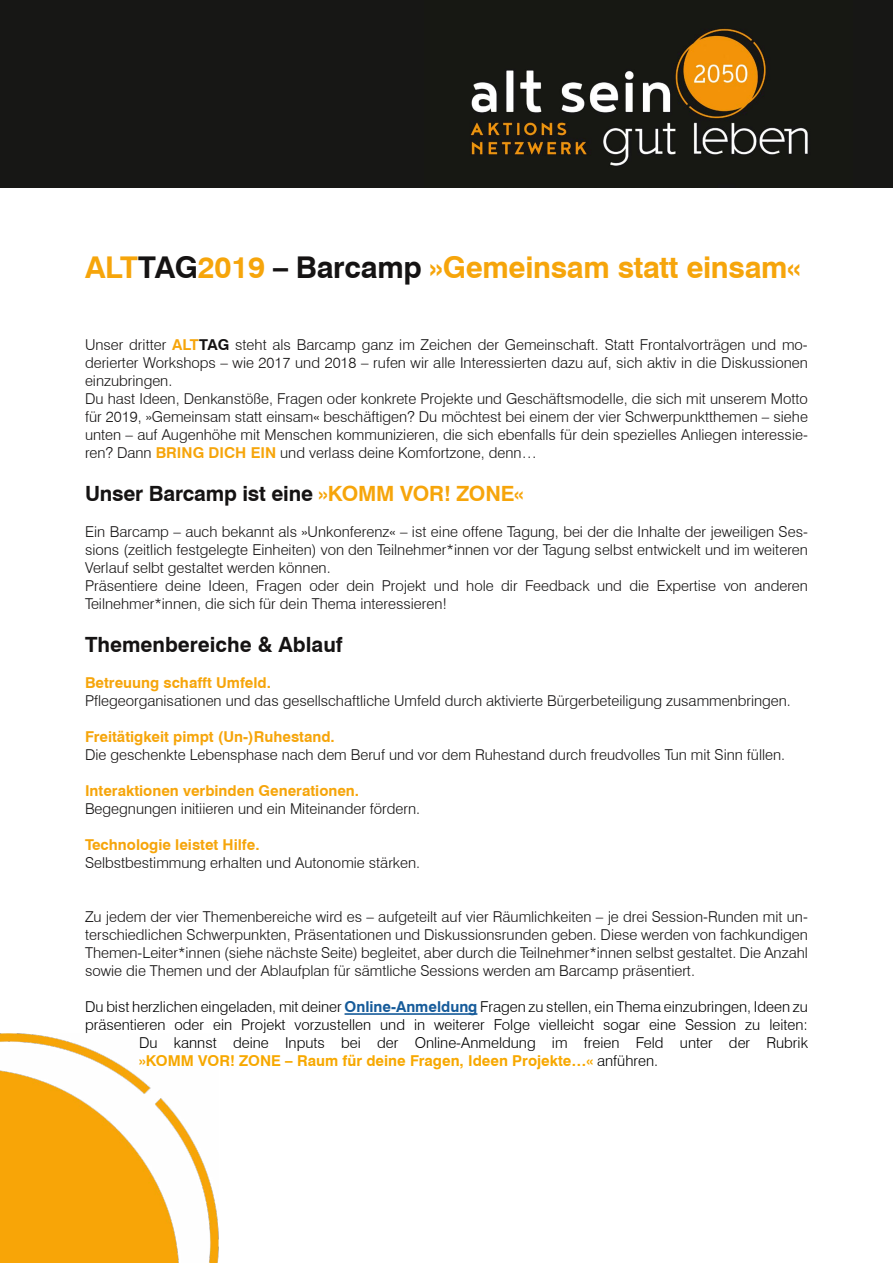
<style>
.page{position:relative;width:893px;height:1263px;background:#fff}
.page>*{position:absolute;margin:0;border:0;box-sizing:border-box;transform-origin:0 0}
.t1{font:700 30px "Swiss 721 BT";letter-spacing:-.01em;color:#f6a50b}
.t2{font:700 21px "Swiss 721 BT";letter-spacing:-.01em;color:#151313}
.t3{font:300 15px/18px "Swiss 721 BT";color:#151313}
.t4{font:300 15px "Swiss 721 BT";color:#000}
.t5{font:700 15px "Swiss 721 BT";color:#f6a50b}
.t6{font:700 15px "Swiss 721 BT";color:#f7a800}
.s1{color:#151313}
.s2{font-weight:700;color:#f6a50b}
.s3{font-weight:700}
.s4{color:#f6a50b}
.s5{font-weight:700;color:#165b9a}
.s6{font-weight:300;color:#000}
</style>
<div class="page">
<hr style="left:345px;top:1013px;width:132px;height:2px;background:#165b9a">
<div style="left:0;top:0;width:893px;height:187px;background:#171715"></div>
<img style="left:470px;top:28px;width:338px;height:138px">
<img style="left:0;top:1033px;width:218px;height:230px">
<h1 class="t1" style="left:85px;top:249px;width:717px">ALT<span class="s1">TAG</span>2019 <span class="s1">– Barcamp</span> »Gemeinsam statt einsam«</h1>
<p class="t3" style="left:85px;top:335px;width:724px">Unser dritter <span class="s2">ALT</span><span class="s3">TAG</span> steht als Barcamp ganz im Zeichen der Gemeinschaft. Statt Frontalvorträgen und mo&shy;derierter Workshops – wie 2017 und 2018 – rufen wir alle Interessierten dazu auf, sich aktiv in die Diskussionen einzubringen.<br>Du hast Ideen, Denkanstöße, Fragen oder konkrete Projekte und Geschäftsmodelle, die sich mit unserem Motto für 2019, »Gemeinsam statt einsam« beschäftigen? Du möchtest bei einem der vier Schwerpunktthemen – siehe unten – auf Augenhöhe mit Menschen kommunizieren, die sich ebenfalls für dein spezielles Anliegen interessie&shy;ren? Dann <span class="s2">BRING DICH EIN</span> und verlass deine Komfortzone, denn…</p>
<h2 class="t2" style="left:85px;top:481px;width:440px">Unser Barcamp ist eine <span class="s4">»KOMM VOR! ZONE«</span></h2>
<p class="t3" style="left:85px;top:523px;width:724px">Ein Barcamp – auch bekannt als »Unkonferenz« – ist eine offene Tagung, bei der die Inhalte der jeweiligen Ses&shy;sions (zeitlich festgelegte Einheiten) von den Teilnehmer*innen vor der Tagung selbst entwickelt und im weiteren Verlauf selbt gestaltet werden können.<br>Präsentiere deine Ideen, Fragen oder dein Projekt und hole dir Feedback und die Expertise von anderen Teilnehmer*innen, die sich für dein Thema interessieren!</p>
<h2 class="t2" style="left:85px;top:632px;width:259px">Themenbereiche &amp; Ablauf</h2>
<p class="t5" style="left:85px;top:674px;width:188px">Betreuung schafft Umfeld.</p>
<p class="t3" style="left:85px;top:692px;width:707px">Pflegeorganisationen und das gesellschaftliche Umfeld durch aktivierte Bürgerbeteiligung zusammenbringen.</p>
<p class="t5" style="left:85px;top:728px;width:251px">Freitätigkeit pimpt (Un-)Ruhestand.</p>
<p class="t3" style="left:85px;top:746px;width:702px">Die geschenkte Lebensphase nach dem Beruf und vor dem Ruhestand durch freudvolles Tun mit Sinn füllen.</p>
<p class="t5" style="left:85px;top:782px;width:276px">Interaktionen verbinden Generationen.</p>
<p class="t3" style="left:85px;top:800px;width:337px">Begegnungen initiieren und ein Miteinander fördern.</p>
<p class="t5" style="left:85px;top:836px;width:176px">Technologie leistet Hilfe.</p>
<p class="t3" style="left:85px;top:854px;width:337px">Selbstbestimmung erhalten und Autonomie stärken.</p>
<p class="t3" style="left:85px;top:908px;width:724px;text-align:justify">Zu jedem der vier Themenbereiche wird es – aufgeteilt auf vier Räumlichkeiten – je drei Session-Runden mit un&shy;terschiedlichen Schwerpunkten, Präsentationen und Diskussionsrunden geben. Diese werden von fachkundigen Themen-Leiter*innen (siehe nächste Seite) begleitet, aber durch die Teilnehmer*innen selbst gestaltet. Die Anzahl sowie die Themen und der Ablaufplan für sämtliche Sessions werden am Barcamp präsentiert.</p>
<p class="t4" style="left:85px;top:998px;width:724px">Du bist herzlichen eingeladen, mit deiner <span class="s5">Online-Anmeldung</span> Fragen zu stellen, ein Thema einzubringen, Ideen zu</p>
<p class="t4" style="left:85px;top:1016px;width:724px">präsentieren oder ein Projekt vorzustellen und in weiterer Folge vielleicht sogar eine Session zu leiten:</p>
<p class="t4" style="left:139px;top:1034px;width:670px">Du kannst deine Inputs bei der Online-Anmeldung im freien Feld unter der Rubrik</p>
<p class="t6" style="left:139px;top:1052px;width:521px">»KOMM VOR! ZONE – Raum für deine Fragen, Ideen Projekte…« <span class="s6">anführen.</span></p>
</div>
